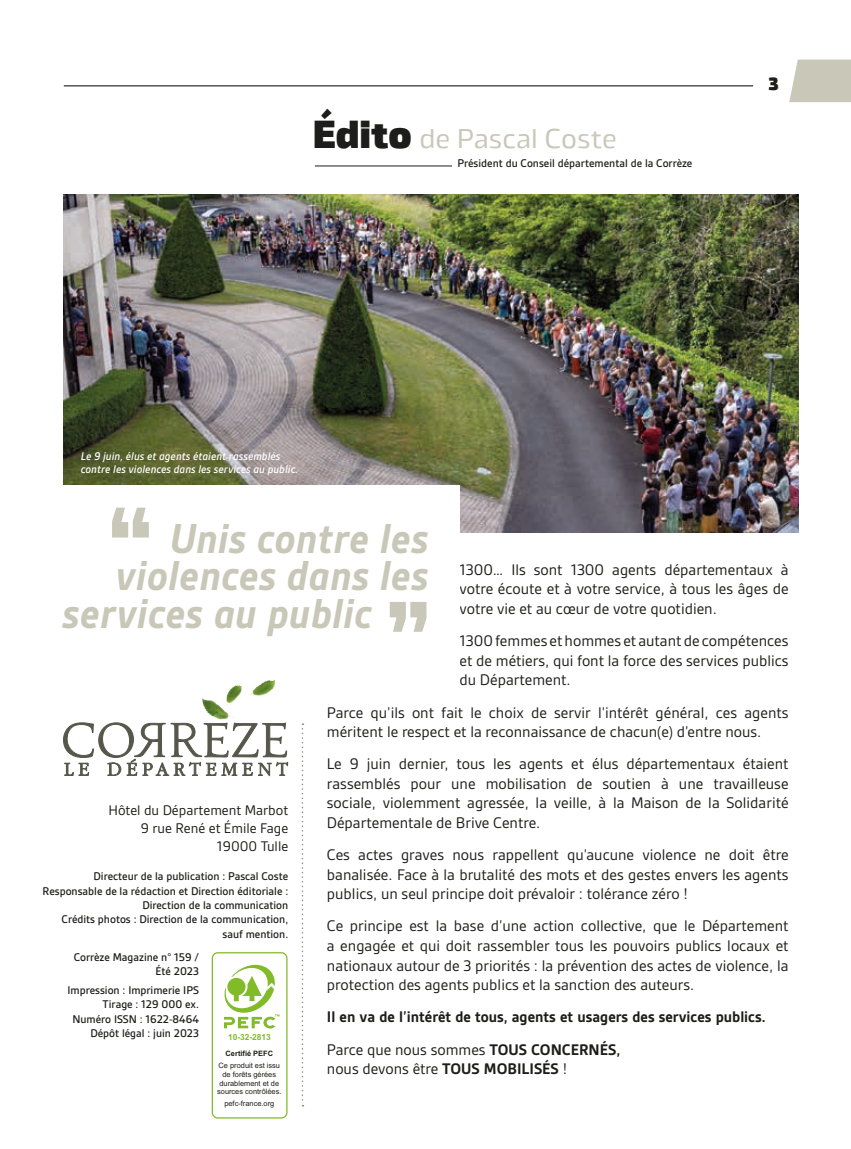
<style>
.page{position:relative;width:851px;height:1149px;background:#fff}
.page>*{position:absolute;margin:0;border:0;box-sizing:border-box;transform-origin:0 0}
.t1{font:italic 700 45px/37.5px "Gesta";color:#c9c7b8;text-align:right}
.t2{font:27px "Byker";color:#c9c7b8}
.t3{font:900 18px "Byker";color:#1d1d1b}
.t4{font:16.5px/19.5px "Gesta";color:#1d1d1b;text-align:justify}
.t5{font:700 16.5px/32.2px "Gesta";color:#1d1d1b}
.t6{font:15px/18px "Gesta";color:#1d1d1b;text-align:right}
.t7{font:500 12px/14.4px "Gesta";color:#1d1d1b;text-align:right}
.t8{font:italic 500 12px/13.5px "Gesta";color:#fff}
.t9{font:700 8.4px "Arial";color:#81bb27}
.t10{font:7.35px/8.9px "Arial";color:#1d1d1b;text-align:center}
.t11{font:700 7.35px "Arial";color:#1d1d1b}
.s1{font-weight:900;font-size:39px;color:#1d1d1b}
.s2{font-family:"Byker";font-weight:900;font-style:normal;font-size:73.2px}
.s3{font-weight:400}
.s4{font-weight:700}
</style>
<div class="page">
<hr style="left:64px;top:85px;width:689px;height:1px;background:#1d1d1b">
<svg style="left:789px;top:60px;width:61px;height:42px;background:#cccbbd"></svg>
<svg style="left:301px;top:723px;width:2px;height:383px"></svg>
<svg style="left:212px;top:951px;width:75px;height:167px"></svg>
<div style="left:213px;top:953px;width:73px;height:163px;background:#fff;border-radius:5px"></div>
<svg style="left:223px;top:964px;width:56px;height:64px"></svg>
<img style="left:64px;top:195px;width:734px;height:337px">
<hr style="left:315px;top:165px;width:137px;height:1px;background:#1d1d1b">
<img style="left:202px;top:698px;width:15px;height:6px">
<img style="left:226px;top:685px;width:11px;height:19px">
<img style="left:252px;top:680px;width:23px;height:14px">
<svg style="left:63px;top:704px;width:225px;height:73px"></svg>
<div style="left:40px;top:485px;width:419px;height:180px;background:#fff"></div>
<h2 class="t2" style="left:313px;top:118px;width:305px"><span class="s1">Édito</span> de Pascal Coste</h2>
<p class="t7" style="left:457px;top:156px;width:236px">Président du Conseil départemental de la Corrèze</p>
<p class="t3" style="left:768px;top:68px;width:12px">3</p>
<p class="t8" style="left:81px;top:448px;width:219px">Le 9 juin, élus et agents étaient rassemblés contre les violences dans les services au public.</p>
<h1 class="t1" style="left:62px;top:519px;width:368px"><span class="s2">“</span> Unis contre les violences dans les services au public <sup>„</sup></h1>
<p class="t4" style="left:459px;top:559px;width:330px">1300… Ils sont 1300 agents départementaux à votre écoute et à votre service, à tous les âges de votre vie et au cœur de votre quotidien.</p>
<p class="t4" style="left:459px;top:630px;width:330px">1300 femmes et hommes et autant de compétences et de métiers, qui font la force des services publics du Département.</p>
<p class="t4" style="left:327px;top:702px;width:463px">Parce qu’ils ont fait le choix de servir l’intérêt général, ces agents méritent le respect et la reconnaissance de chacun(e) d’entre nous.</p>
<p class="t4" style="left:327px;top:753px;width:463px">Le 9 juin dernier, tous les agents et élus départementaux étaient rassemblés pour une mobilisation de soutien à une travailleuse sociale, violemment agressée, la veille, à la Maison de la Solidarité Départementale de Brive Centre.</p>
<p class="t4" style="left:327px;top:844px;width:463px">Ces actes graves nous rappellent qu’aucune violence ne doit être banalisée. Face à la brutalité des mots et des gestes envers les agents publics, un seul principe doit prévaloir : tolérance zéro !</p>
<p class="t4" style="left:327px;top:916px;width:463px">Ce principe est la base d’une action collective, que le Département a engagée et qui doit rassembler tous les pouvoirs publics locaux et nationaux autour de 3 priorités : la prévention des actes de violence, la protection des agents publics et la sanction des auteurs.</p>
<p class="t5" style="left:327px;top:1000px;width:440px">Il en va de l’intérêt de tous, agents et usagers des services publics.<br><span class="s3">Parce que nous sommes</span> TOUS CONCERNÉS,</p>
<p class="t4" style="left:327px;top:1058px;width:242px">nous devons être <span class="s4">TOUS MOBILISÉS</span> !</p>
<p class="t6" style="left:108px;top:801px;width:181px">Hôtel du Département Marbot<br>9 rue René et Émile Fage<br>19000 Tulle</p>
<p class="t7" style="left:42px;top:868px;width:247px">Directeur de la publication : Pascal Coste Responsable de la rédaction et Direction éditoriale :<br>Direction de la communication<br>Crédits photos : Direction de la communication, sauf mention.</p>
<p class="t7" style="left:74px;top:949px;width:127px">Corrèze Magazine n° 159 /<br>Été 2023</p>
<p class="t7" style="left:68px;top:982px;width:133px">Impression : Imprimerie IPS<br>Tirage : 129 000 ex.<br>Numéro ISSN : 1622-8464<br>Dépôt légal : juin 2023</p>
<p class="t9" style="left:228px;top:1030px;width:44px">10-32-2813</p>
<p class="t11" style="left:225px;top:1048px;width:49px">Certifié PEFC</p>
<p class="t10" style="left:217px;top:1060px;width:66px">Ce produit est issu de forêts gérées durablement et de sources contrôlées.</p>
<p class="t10" style="left:224px;top:1098px;width:51px">pefc-france.org</p>
</div>
